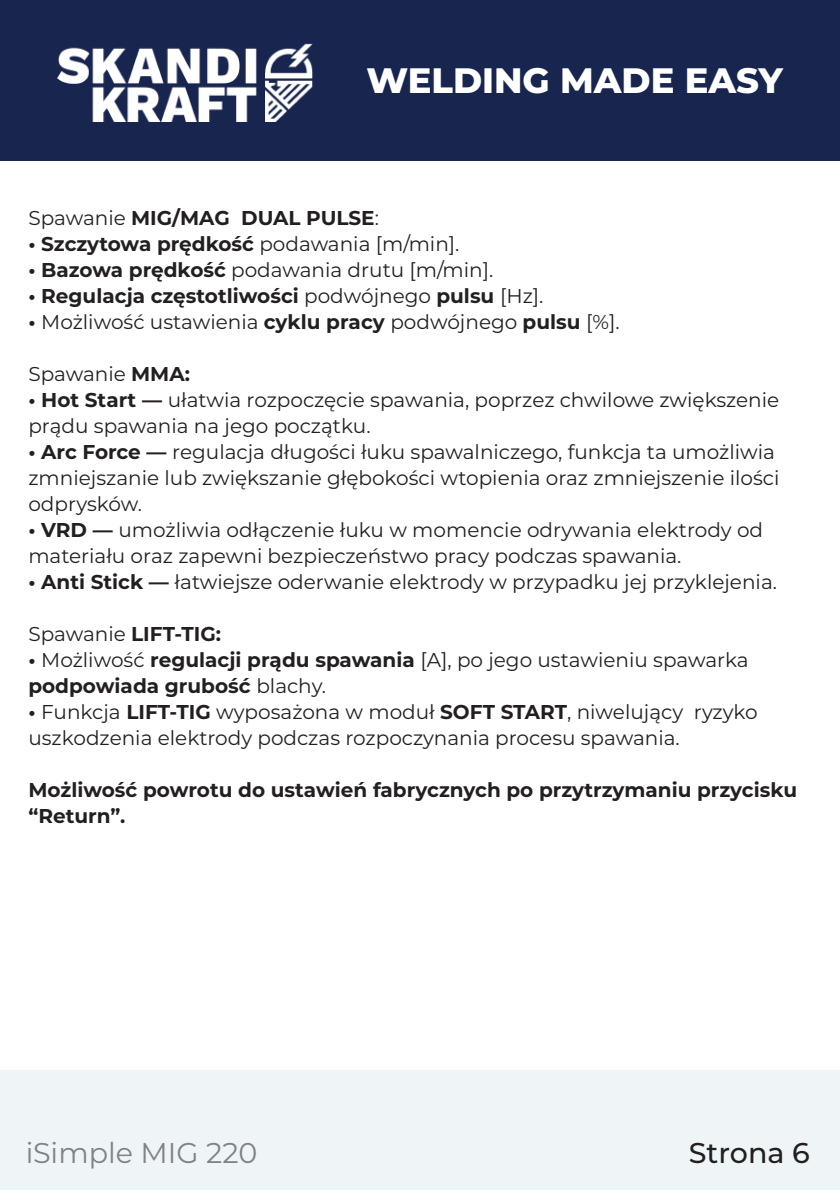
<style>
.page{position:relative;width:840px;height:1191px;background:#fff}
.page>*{position:absolute;margin:0;border:0;box-sizing:border-box;transform-origin:0 0}
.t1{font:800 35.2px "Montserrat";color:#fff}
.t2{font:28.6px "Montserrat";color:#808285}
.t3{font:500 28.6px "Montserrat";color:#231f20}
.t4{font:20px/26px "Montserrat";color:#231f20}
.t5{font:700 20px/26px "Montserrat";color:#231f20}
.s1{font-weight:400}
.s2{font-weight:700}
</style>
<div class="page">
<div style="left:0;top:0;width:839px;height:161px;background:#18264f"></div>
<img style="left:58px;top:43px;width:255px;height:78px">
<div style="left:0;top:1070px;width:839px;height:120px;background:#eff5f6"></div>
<h1 class="t1" style="left:366px;top:57px;width:418px">WELDING MADE EASY</h1>
<p class="t5" style="left:28px;top:204px;width:352px"><span class="s1">Spawanie</span> MIG/MAG DUAL PULSE<span class="s1">:</span></p>
<p class="t5" style="left:28px;top:230px;width:432px">• Szczytowa prędkość <span class="s1">podawania [m/min].</span></p>
<p class="t4" style="left:28px;top:256px;width:466px"><span class="s2">• Bazowa prędkość</span> podawania drutu [m/min].</p>
<p class="t5" style="left:28px;top:282px;width:516px">• Regulacja częstotliwości <span class="s1">podwójnego</span> pulsu <span class="s1">[Hz].</span></p>
<p class="t4" style="left:28px;top:308px;width:592px"><span class="s2">•</span> Możliwość ustawienia <span class="s2">cyklu pracy</span> podwójnego <span class="s2">pulsu</span> [%].</p>
<p class="t4" style="left:28px;top:360px;width:163px">Spawanie <span class="s2">MMA:</span></p>
<p class="t4" style="left:28px;top:386px;width:752px"><span class="s2">• Hot Start —</span> ułatwia rozpoczęcie spawania, poprzez chwilowe zwiększenie prądu spawania na jego początku.</p>
<p class="t4" style="left:28px;top:438px;width:752px"><span class="s2">• Arc Force —</span> regulacja długości łuku spawalniczego, funkcja ta umożliwia zmniejszanie lub zwiększanie głębokości wtopienia oraz zmniejszenie ilości odprysków.</p>
<p class="t4" style="left:28px;top:516px;width:735px"><span class="s2">• VRD —</span> umożliwia odłączenie łuku w momencie odrywania elektrody od materiału oraz zapewni bezpieczeństwo pracy podczas spawania.</p>
<p class="t4" style="left:28px;top:568px;width:749px"><span class="s2">• Anti Stick —</span> łatwiejsze oderwanie elektrody w przypadku jej przyklejenia.</p>
<p class="t5" style="left:28px;top:620px;width:194px"><span class="s1">Spawanie</span> LIFT-TIG:</p>
<p class="t4" style="left:28px;top:646px;width:721px"><span class="s2">•</span> Możliwość <span class="s2">regulacji prądu spawania</span> [A], po jego ustawieniu spawarka <span class="s2">podpowiada grubość</span> blachy.</p>
<p class="t4" style="left:28px;top:698px;width:730px"><span class="s2">•</span> Funkcja <span class="s2">LIFT-TIG</span> wyposażona w moduł <span class="s2">SOFT START</span>, niwelujący ryzyko uszkodzenia elektrody podczas rozpoczynania procesu spawania.</p>
<p class="t5" style="left:28px;top:776px;width:769px">Możliwość powrotu do ustawień fabrycznych po przytrzymaniu przycisku “Return”.</p>
<h2 class="t2" style="left:26px;top:1132px;width:233px">iSimple MIG 220</h2>
<h2 class="t3" style="left:688px;top:1132px;width:122px">Strona 6</h2>
</div>
